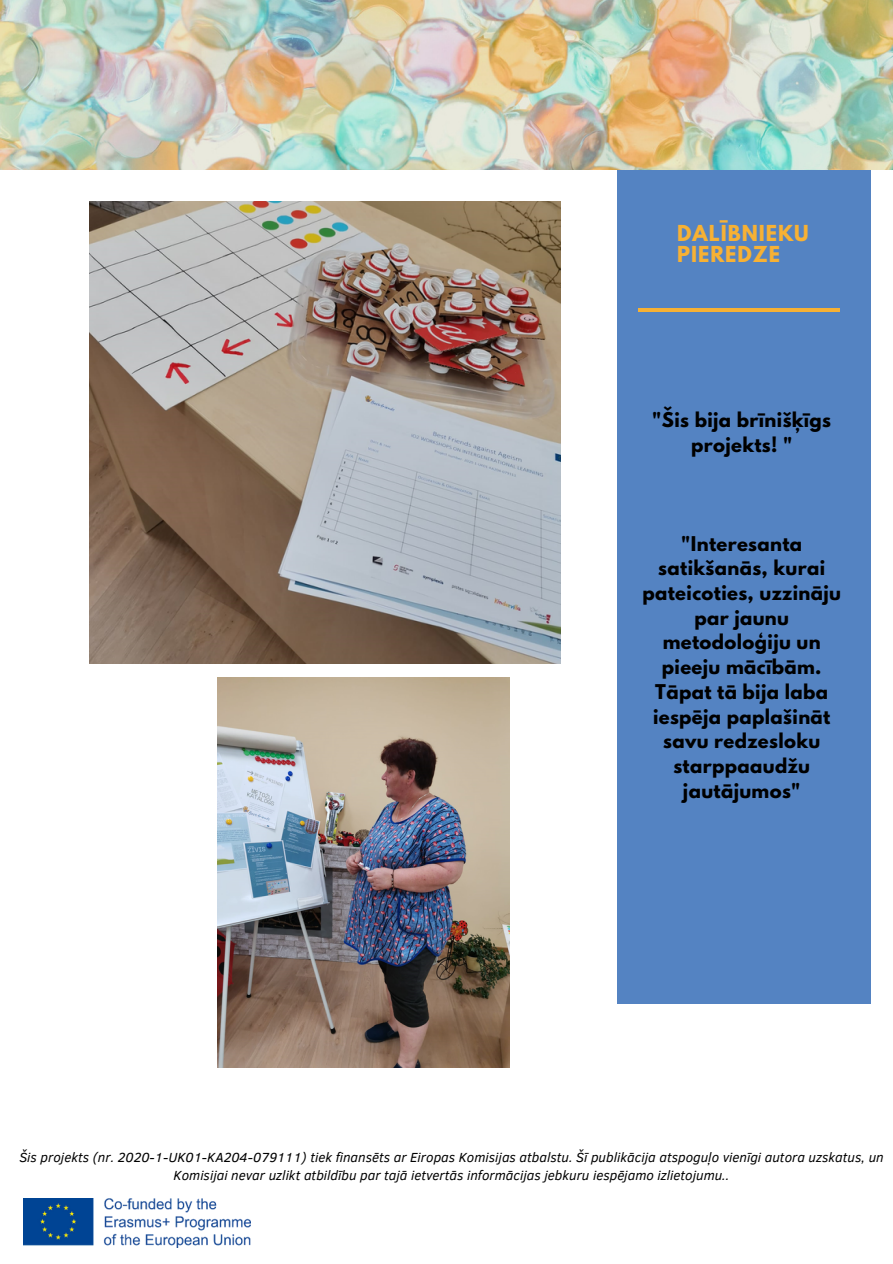
<style>
.page{position:relative;width:893px;height:1264px;background:#fff}
.page>*{position:absolute;margin:0;border:0;box-sizing:border-box;transform-origin:0 0}
.t1{font:700 19.5px/21.3px "League Spartan";letter-spacing:.05em;color:#f7b134}
.t2{font:700 18px/24.8px "League Spartan";letter-spacing:.02em;color:#000;text-align:center}
.t3{font:italic 13.5px/18px "Clear Sans";color:#000;text-align:center}
</style>
<div class="page">
<div style="left:617px;top:51px;width:253px;height:952px;background:#5483c2"></div>
<hr style="left:638px;top:308px;width:201px;height:3px;background:#f7b134">
<img style="left:0;top:0;width:892px;height:170px">
<img style="left:23px;top:1198px;width:227px;height:49px">
<img style="left:89px;top:201px;width:471px;height:462px">
<img style="left:217px;top:678px;width:292px;height:389px">
<h1 class="t1" style="left:677px;top:224px;width:133px">DALĪBNIEKU<br>PIEREDZE</h1>
<h2 class="t2" style="left:652px;top:409px;width:180px">"Šis bija brīnišķīgs projekts! "</h2>
<h2 class="t2" style="left:642px;top:533px;width:200px">"Interesanta satikšanās, kurai pateicoties, uzzināju par jaunu metodoloģiju un pieeju mācībām.<br>Tāpat tā bija laba iespēja paplašināt savu redzesloku starppaaudžu jautājumos"</h2>
<p class="t3" style="left:19px;top:1147px;width:865px">Šis projekts (nr. 2020-1-UK01-KA204-079111) tiek finansēts ar Eiropas Komisijas atbalstu. Šī publikācija atspoguļo vienīgi autora uzskatus, un<br>Komisijai nevar uzlikt atbildību par tajā ietvertās informācijas jebkuru iespējamo izlietojumu..</p>
</div>
